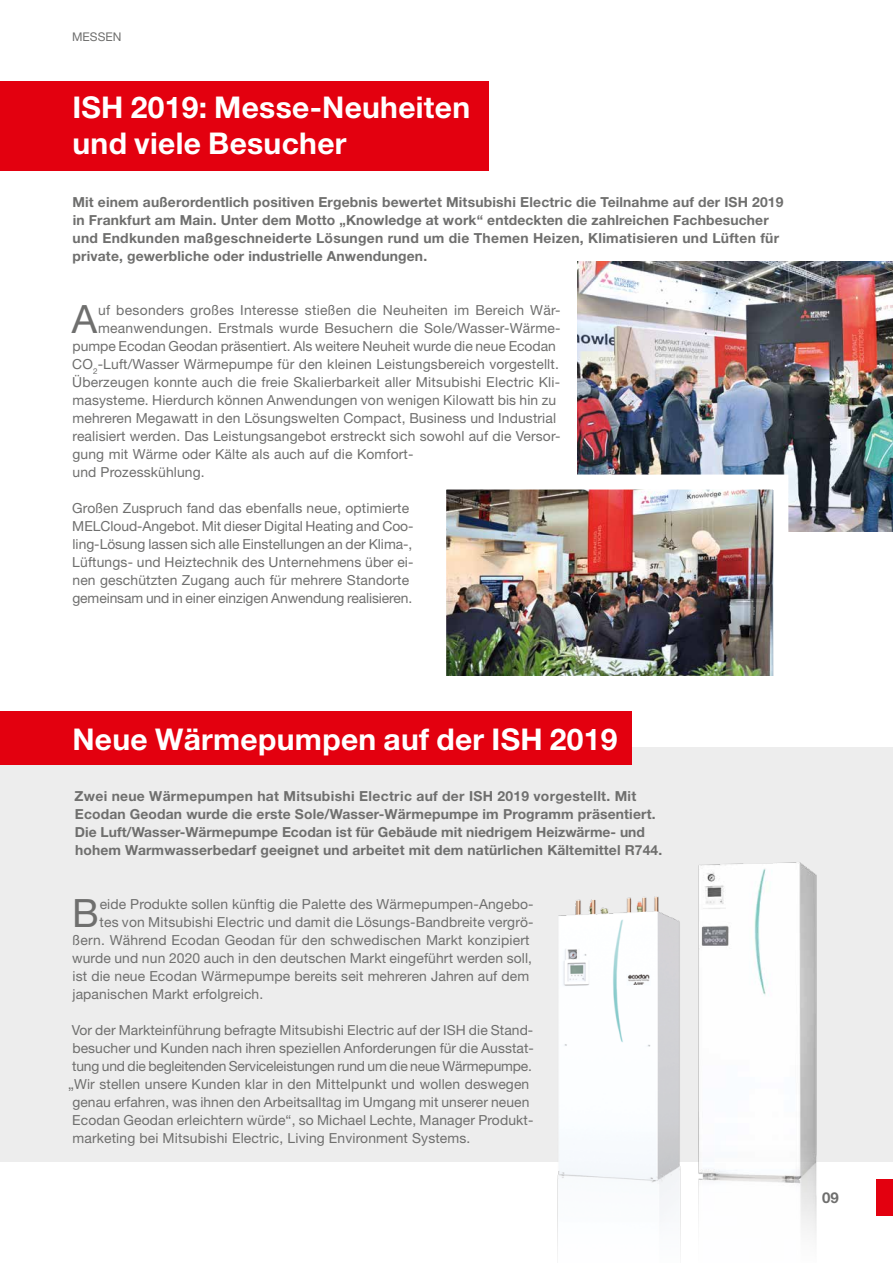
<style>
.page{position:relative;width:893px;height:1263px;background:#fff}
.page>*{position:absolute;margin:0;border:0;box-sizing:border-box;transform-origin:0 0}
.t1{font:39.15px "Helvetica Neue";color:#6f6f6e}
.t2{font:700 30px/36px "Helvetica Neue";letter-spacing:.01em;color:#fff}
.t3{font:700 15px "Helvetica Neue";color:#6f6f6e}
.t4{font:13.8px/18px "Helvetica Neue";letter-spacing:.01em;color:#6f6f6e}
.t5{font:700 13.8px/18px "Helvetica Neue";letter-spacing:.01em;color:#6f6f6e}
.t6{font:13.8px "Helvetica Neue";letter-spacing:-.015em;color:#6f6f6e}
.t7{font:12px "Helvetica Neue";letter-spacing:.005em;color:#6f6f6e}
</style>
<div class="page">
<div style="left:0;top:747px;width:893px;height:414px;background:#ededed"></div>
<img style="left:543px;top:896px;width:127px;height:361px">
<img style="left:670px;top:862px;width:189px;height:390px">
<div style="left:0;top:711px;width:632px;height:53px;background:#e3000f"></div>
<div style="left:0;top:81px;width:488px;height:89px;background:#e3000f"></div>
<img style="left:577px;top:261px;width:316px;height:270px">
<img style="left:447px;top:490px;width:325px;height:185px">
<div style="left:876px;top:1179px;width:17px;height:36px;background:#e3000f"></div>
<p class="t7" style="left:72px;top:29px;width:51px">MESSEN</p>
<h2 class="t2" style="left:72px;top:89px;width:399px">ISH 2019: Messe-Neuheiten und viele Besucher</h2>
<p class="t5" style="left:72px;top:193px;width:712px">Mit einem außerordentlich positiven Ergebnis bewertet Mitsubishi Electric die Teilnahme auf der ISH 2019 in Frankfurt am Main. Unter dem Motto „Knowledge at work“ entdeckten die zahlreichen Fachbesucher und Endkunden maßgeschneiderte Lösungen rund um die Themen Heizen, Klimatisieren und Lüften für private, gewerbliche oder industrielle Anwendungen.</p>
<h1 class="t1" style="left:72px;top:296px;width:27px">A</h1>
<p class="t4" style="left:98px;top:301px;width:464px">uf besonders großes Interesse stießen die Neuheiten im Bereich Wär-</p>
<p class="t4" style="left:98px;top:319px;width:464px">meanwendungen. Erstmals wurde Besuchern die Sole/Wasser-Wärme-</p>
<p class="t4" style="left:72px;top:337px;width:485px">pumpe Ecodan Geodan präsentiert. Als weitere Neuheit wurde die neue Ecodan</p>
<p class="t4" style="left:72px;top:355px;width:488px">CO<sub>2</sub>-Luft/Wasser Wärmepumpe für den kleinen Leistungsbereich vorgestellt.</p>
<p class="t4" style="left:72px;top:373px;width:489px">Überzeugen konnte auch die freie Skalierbarkeit aller Mitsubishi Electric Kli-</p>
<p class="t4" style="left:73px;top:391px;width:485px">masysteme. Hierdurch können Anwendungen von wenigen Kilowatt bis hin zu</p>
<p class="t4" style="left:73px;top:409px;width:485px">mehreren Megawatt in den Lösungswelten Compact, Business und Industrial</p>
<p class="t4" style="left:73px;top:427px;width:489px">realisiert werden. Das Leistungsangebot erstreckt sich sowohl auf die Versor-</p>
<p class="t4" style="left:72px;top:445px;width:343px">gung mit Wärme oder Kälte als auch auf die Komfort-</p>
<p class="t4" style="left:73px;top:463px;width:134px">und Prozesskühlung.</p>
<p class="t4" style="left:72px;top:499px;width:343px">Großen Zuspruch fand das ebenfalls neue, optimierte MELCloud-Angebot. Mit dieser Digital Heating and Coo&shy;ling-Lösung lassen sich alle Einstellungen an der Klima-, Lüftungs- und Heiztechnik des Unternehmens über ei&shy;nen geschützten Zugang auch für mehrere Standorte gemeinsam und in einer einzigen Anwendung realisieren.</p>
<h2 class="t2" style="left:72px;top:721px;width:547px">Neue Wärmepumpen auf der ISH 2019</h2>
<p class="t5" style="left:75px;top:787px;width:589px">Zwei neue Wärmepumpen hat Mitsubishi Electric auf der ISH 2019 vorgestellt. Mit Ecodan Geodan wurde die erste Sole/Wasser-Wärmepumpe im Programm präsentiert.<br>Die Luft/Wasser-Wärmepumpe Ecodan ist für Gebäude mit niedrigem Heizwärme- und hohem Warmwasserbedarf geeignet und arbeitet mit dem natürlichen Kältemittel R744.</p>
<h1 class="t1" style="left:72px;top:890px;width:28px">B</h1>
<p class="t4" style="left:100px;top:895px;width:435px">eide Produkte sollen künftig die Palette des Wärmepumpen-Angebo-</p>
<p class="t4" style="left:100px;top:913px;width:435px">tes von Mitsubishi Electric und damit die Lösungs-Bandbreite vergrö-</p>
<p class="t4" style="left:73px;top:931px;width:458px">ßern. Während Ecodan Geodan für den schwedischen Markt konzipiert</p>
<p class="t4" style="left:72px;top:949px;width:462px">wurde und nun 2020 auch in den deutschen Markt eingeführt werden soll,</p>
<p class="t4" style="left:73px;top:967px;width:458px">ist die neue Ecodan Wärmepumpe bereits seit mehreren Jahren auf dem</p>
<p class="t4" style="left:72px;top:985px;width:192px">japanischen Markt erfolgreich.</p>
<p class="t4" style="left:72px;top:1021px;width:463px">Vor der Markteinführung befragte Mitsubishi Electric auf der ISH die Stand-</p>
<p class="t4" style="left:72px;top:1039px;width:463px">besucher und Kunden nach ihren speziellen Anforderungen für die Ausstat-</p>
<p class="t6" style="left:72px;top:1058px;width:461px">tung und die begleitenden Serviceleistungen rund um die neue Wärmepumpe.</p>
<p class="t4" style="left:68px;top:1075px;width:463px">„Wir stellen unsere Kunden klar in den Mittelpunkt und wollen deswegen</p>
<p class="t4" style="left:72px;top:1093px;width:458px">genau erfahren, was ihnen den Arbeitsalltag im Umgang mit unserer neuen</p>
<p class="t4" style="left:72px;top:1111px;width:463px">Ecodan Geodan erleichtern würde“, so Michael Lechte, Manager Produkt-</p>
<p class="t4" style="left:73px;top:1129px;width:399px">marketing bei Mitsubishi Electric, Living Environment Systems.</p>
<p class="t3" style="left:822px;top:1188px;width:18px">09</p>
</div>
